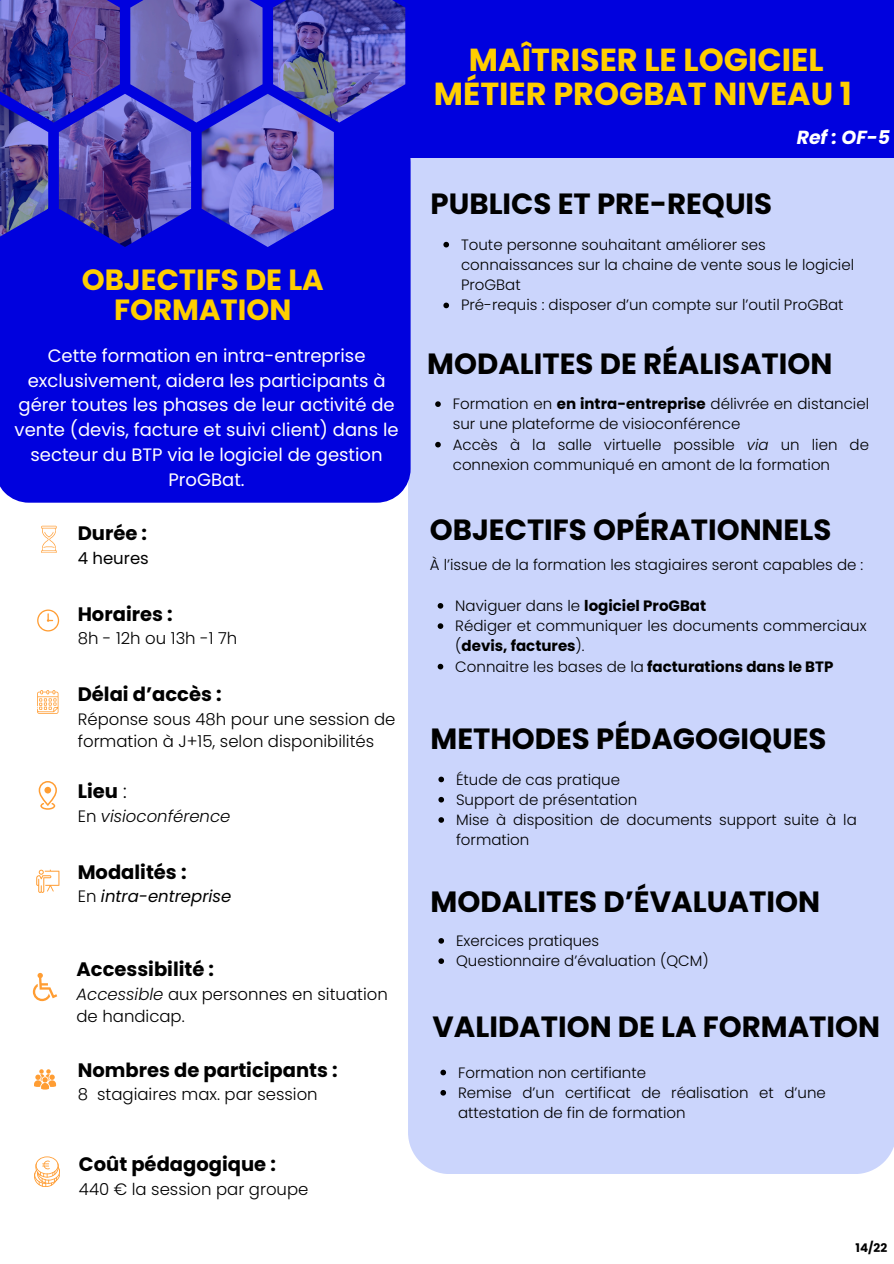
<style>
.page{position:relative;width:894px;height:1264px;background:#fff}
.page>*{position:absolute;margin:0;border:0;box-sizing:border-box;transform-origin:0 0}
.t1{font:700 31.8px/33.8px "Poppins";color:#ffce00;text-align:center}
.t2{font:700 29.25px "Poppins";color:#000}
.t3{font:700 29.25px/30.3px "Poppins";color:#ffce00;text-align:center}
.t4{font:700 19.5px "Poppins";color:#000}
.t5{font:italic 700 18.9px "Poppins";color:#fff}
.t6{font:18px/24.8px "Poppins";color:#fff;text-align:center}
.t7{font:300 16.5px/22.5px "Poppins";color:#000}
.t8{font:italic 16.5px "Poppins";color:#000}
.t9{font:italic 300 16.5px "Poppins";color:#000}
.t10{font:16.5px "Poppins";color:#000}
.t11{font:300 15px/20.2px "Poppins";color:#000}
.t12{font:700 15px "Poppins";color:#000}
.t13{font:700 11.85px "Poppins";color:#000}
.s1{font-weight:300}
.s2{font-style:normal}
.s3{font-weight:300;font-style:normal}
.s4{font-style:italic}
.s5{font-weight:700}
</style>
<div class="page">
<div style="left:408px;top:158px;width:485px;height:1015px;background:#cbd5fc"></div>
<div style="left:0;top:0;width:893px;height:158px;background:#0001de"></div>
<div style="left:0;top:132px;width:410px;height:370px;background:#0001de"></div>
<svg style="left:41px;top:526px;width:16px;height:26px"></svg>
<svg style="left:37px;top:609px;width:22px;height:22px"></svg>
<svg style="left:39px;top:781px;width:18px;height:28px"></svg>
<div style="left:44px;top:786px;width:7px;height:7px;background:#ff9d33;border-radius:50%"></div>
<svg style="left:34px;top:1156px;width:26px;height:30px"></svg>
<svg style="left:37px;top:690px;width:21px;height:23px"></svg>
<svg style="left:34px;top:1069px;width:22px;height:20px"></svg>
<svg style="left:36px;top:869px;width:23px;height:23px"></svg>
<svg style="left:33px;top:972px;width:24px;height:29px"></svg>
<img style="left:59px;top:94px;width:132px;height:153px">
<img style="left:0;top:122px;width:48px;height:125px">
<img style="left:130px;top:0;width:132px;height:122px">
<img style="left:201px;top:94px;width:133px;height:153px">
<img style="left:273px;top:0;width:132px;height:122px">
<img style="left:0;top:0;width:120px;height:122px">
<svg style="left:437px;top:603px;width:6px;height:5px"></svg>
<svg style="left:437px;top:623px;width:6px;height:6px"></svg>
<svg style="left:437px;top:663px;width:6px;height:6px"></svg>
<svg style="left:438px;top:776px;width:6px;height:6px"></svg>
<svg style="left:438px;top:797px;width:6px;height:5px"></svg>
<svg style="left:438px;top:817px;width:6px;height:5px"></svg>
<svg style="left:438px;top:938px;width:6px;height:5px"></svg>
<svg style="left:438px;top:958px;width:6px;height:5px"></svg>
<svg style="left:440px;top:1069px;width:6px;height:6px"></svg>
<svg style="left:440px;top:1089px;width:6px;height:6px"></svg>
<svg style="left:435px;top:401px;width:5px;height:6px"></svg>
<svg style="left:435px;top:442px;width:5px;height:5px"></svg>
<svg style="left:443px;top:242px;width:6px;height:5px"></svg>
<svg style="left:443px;top:302px;width:6px;height:6px"></svg>
<h4 class="t3" style="left:82px;top:264px;width:243px">OBJECTIFS DE LA<br>FORMATION</h4>
<p class="t6" style="left:15px;top:343px;width:385px">Cette formation en intra-entreprise exclusivement, aidera les participants à gérer toutes les phases de leur activité de vente (devis, facture et suivi client) dans le secteur du BTP via le logiciel de gestion ProGBat.</p>
<h1 class="t4" style="left:78px;top:519px;width:71px">Durée :</h1>
<h1 class="t10" style="left:78px;top:546px;width:73px">4 heures</h1>
<h3 class="t4" style="left:78px;top:600px;width:96px">Horaires :</h3>
<h3 class="t7" style="left:78px;top:627px;width:161px">8h - 12h ou 13h -1 7h</h3>
<p class="t4" style="left:78px;top:680px;width:145px">Délai d’accès :</p>
<p class="t7" style="left:78px;top:707px;width:319px">Réponse sous 48h pour une session de formation à J+15, selon disponibilités</p>
<h1 class="t4" style="left:78px;top:777px;width:51px">Lieu <span class="s1">:</span></h1>
<h1 class="t9" style="left:78px;top:804px;width:154px"><span class="s2">En</span> visioconférence</h1>
<p class="t4" style="left:78px;top:858px;width:110px">Modalités :</p>
<p class="t8" style="left:78px;top:884px;width:155px"><span class="s3">En</span> intra-entreprise</p>
<p class="t4" style="left:76px;top:955px;width:139px">Accessibilité :</p>
<p class="t7" style="left:76px;top:982px;width:313px"><span class="s4">Accessible</span> aux personnes en situation de handicap.</p>
<p class="t4" style="left:78px;top:1056px;width:261px">Nombres de participants :</p>
<p class="t7" style="left:78px;top:1083px;width:12px">8</p>
<p class="t7" style="left:97px;top:1083px;width:222px">stagiaires max. par session</p>
<h1 class="t4" style="left:79px;top:1150px;width:198px">Coût pédagogique :</h1>
<h1 class="t7" style="left:79px;top:1177px;width:231px">440 € la session par groupe</h1>
<p class="t1" style="left:434px;top:43px;width:419px">MAÎTRISER LE LOGICIEL<br>MÉTIER PROGBAT NIVEAU 1</p>
<h1 class="t5" style="left:796px;top:124px;width:95px">Ref : OF-5</h1>
<p class="t2" style="left:430px;top:184px;width:343px">PUBLICS ET PRE-REQUIS</p>
<h4 class="t11" style="left:461px;top:234px;width:394px">Toute personne souhaitant améliorer ses connaissances sur la chaine de vente sous le logiciel<br>ProGBat</h4>
<p class="t11" style="left:461px;top:295px;width:384px">Pré-requis : disposer d’un compte sur l’outil ProGBat</p>
<h4 class="t2" style="left:427px;top:343px;width:406px">MODALITES DE RÉALISATION</h4>
<h3 class="t11" style="left:452px;top:394px;width:417px">Formation en <span class="s5">en intra-entreprise</span> délivrée en distanciel sur une plateforme de visioconférence</h3>
<p class="t11" style="left:452px;top:434px;width:417px">Accès à la salle virtuelle possible <span class="s4">via</span> un lien de connexion communiqué en amont de la formation</p>
<p class="t2" style="left:429px;top:509px;width:403px">OBJECTIFS OPÉRATIONNELS</p>
<p class="t11" style="left:429px;top:555px;width:435px">À l’issue de la formation les stagiaires seront capables de :</p>
<h1 class="t12" style="left:455px;top:595px;width:252px"><span class="s1">Naviguer dans le</span> logiciel ProGBat</h1>
<h4 class="t11" style="left:455px;top:615px;width:412px">Rédiger et communiquer les documents commerciaux (<span class="s5">devis, factures</span>).</h4>
<p class="t11" style="left:455px;top:656px;width:379px">Connaitre les bases de la <span class="s5">facturations dans le BTP</span></p>
<p class="t2" style="left:430px;top:718px;width:397px">METHODES PÉDAGOGIQUES</p>
<p class="t11" style="left:456px;top:769px;width:165px">Étude de cas pratique</p>
<h1 class="t11" style="left:456px;top:789px;width:183px">Support de présentation</h1>
<p class="t11" style="left:456px;top:809px;width:402px">Mise à disposition de documents support suite à la formation</p>
<p class="t2" style="left:430px;top:881px;width:391px">MODALITES D’ÉVALUATION</p>
<p class="t11" style="left:456px;top:930px;width:145px">Exercices pratiques</p>
<h1 class="t11" style="left:456px;top:950px;width:254px">Questionnaire d’évaluation (QCM)</h1>
<p class="t2" style="left:432px;top:1005px;width:449px">VALIDATION DE LA FORMATION</p>
<p class="t11" style="left:458px;top:1062px;width:189px">Formation non certifiante</p>
<h1 class="t11" style="left:458px;top:1082px;width:369px">Remise d’un certificat de réalisation et d’une attestation de fin de formation</h1>
<h4 class="t13" style="left:855px;top:1239px;width:33px">14/22</h4>
</div>
